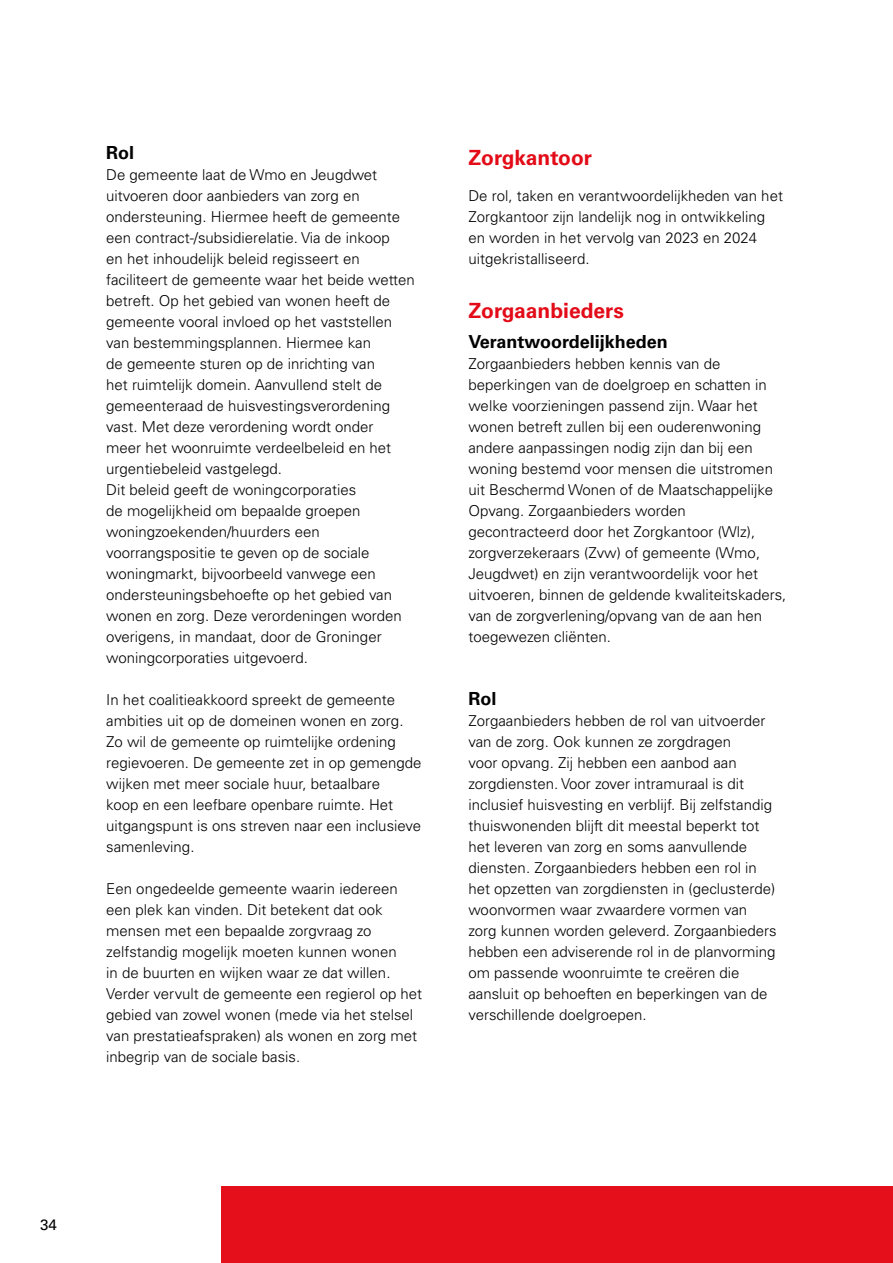
<style>
.page{position:relative;width:893px;height:1263px;background:#fff}
.page>*{position:absolute;margin:0;border:0;box-sizing:border-box;transform-origin:0 0}
.t1{font:700 21px "Univers";color:#e30b17}
.t2{font:700 18px "Univers";color:#020203}
.t3{font:300 15px/21px "Univers";color:#000}
.t4{font:15px "Univers";color:#000}
</style>
<div class="page">
<div style="left:221px;top:1186px;width:672px;height:77px;background:#e40f1a"></div>
<p class="t2" style="left:106px;top:142px;width:30px">Rol</p>
<p class="t3" style="left:106px;top:164px;width:310px">De gemeente laat de Wmo en Jeugdwet uitvoeren door aanbieders van zorg en ondersteuning. Hiermee heeft de gemeente een contract-/subsidierelatie. Via de inkoop<br>en het inhoudelijk beleid regisseert en faciliteert de gemeente waar het beide wetten betreft. Op het gebied van wonen heeft de gemeente vooral invloed op het vaststellen van bestemmingsplannen. Hiermee kan<br>de gemeente sturen op de inrichting van<br>het ruimtelijk domein. Aanvullend stelt de gemeenteraad de huisvestingsverordening vast. Met deze verordening wordt onder<br>meer het woonruimte verdeelbeleid en het urgentiebeleid vastgelegd.<br>Dit beleid geeft de woningcorporaties<br>de mogelijkheid om bepaalde groepen woningzoekenden/huurders een voorrangspositie te geven op de sociale woningmarkt, bijvoorbeeld vanwege een ondersteuningsbehoefte op het gebied van wonen en zorg. Deze verordeningen worden overigens, in mandaat, door de Groninger woningcorporaties uitgevoerd.</p>
<p class="t3" style="left:106px;top:689px;width:317px">In het coalitieakkoord spreekt de gemeente ambities uit op de domeinen wonen en zorg.<br>Zo wil de gemeente op ruimtelijke ordening regievoeren. De gemeente zet in op gemengde wijken met meer sociale huur, betaalbare<br>koop en een leefbare openbare ruimte. Het uitgangspunt is ons streven naar een inclusieve samenleving.</p>
<p class="t3" style="left:106px;top:878px;width:317px">Een ongedeelde gemeente waarin iedereen een plek kan vinden. Dit betekent dat ook mensen met een bepaalde zorgvraag zo zelfstandig mogelijk moeten kunnen wonen<br>in de buurten en wijken waar ze dat willen.<br>Verder vervult de gemeente een regierol op het gebied van zowel wonen (mede via het stelsel van prestatieafspraken) als wonen en zorg met inbegrip van de sociale basis.</p>
<h1 class="t1" style="left:468px;top:145px;width:125px">Zorgkantoor</h1>
<p class="t3" style="left:468px;top:185px;width:316px">De rol, taken en verantwoordelijkheden van het Zorgkantoor zijn landelijk nog in ontwikkeling en worden in het vervolg van 2023 en 2024 uitgekristalliseerd.</p>
<h1 class="t1" style="left:468px;top:298px;width:157px">Zorgaanbieders</h1>
<p class="t2" style="left:468px;top:331px;width:201px">Verantwoordelijkheden</p>
<p class="t3" style="left:468px;top:353px;width:319px">Zorgaanbieders hebben kennis van de beperkingen van de doelgroep en schatten in welke voorzieningen passend zijn. Waar het wonen betreft zullen bij een ouderenwoning andere aanpassingen nodig zijn dan bij een woning bestemd voor mensen die uitstromen uit Beschermd Wonen of de Maatschappelijke Opvang. Zorgaanbieders worden gecontracteerd door het Zorgkantoor (Wlz), zorgverzekeraars (Zvw) of gemeente (Wmo, Jeugdwet) en zijn verantwoordelijk voor het uitvoeren, binnen de geldende kwaliteitskaders, van de zorgverlening/opvang van de aan hen toegewezen cliënten.</p>
<p class="t2" style="left:468px;top:688px;width:30px">Rol</p>
<p class="t3" style="left:468px;top:710px;width:310px">Zorgaanbieders hebben de rol van uitvoerder van de zorg. Ook kunnen ze zorgdragen<br>voor opvang. Zij hebben een aanbod aan zorgdiensten. Voor zover intramuraal is dit inclusief huisvesting en verblijf. Bij zelfstandig thuiswonenden blijft dit meestal beperkt tot het leveren van zorg en soms aanvullende diensten. Zorgaanbieders hebben een rol in het opzetten van zorgdiensten in (geclusterde) woonvormen waar zwaardere vormen van zorg kunnen worden geleverd. Zorgaanbieders hebben een adviserende rol in de planvorming om passende woonruimte te creëren die aansluit op behoeften en beperkingen van de verschillende doelgroepen.</p>
<p class="t4" style="left:40px;top:1216px;width:18px">34</p>
</div>
